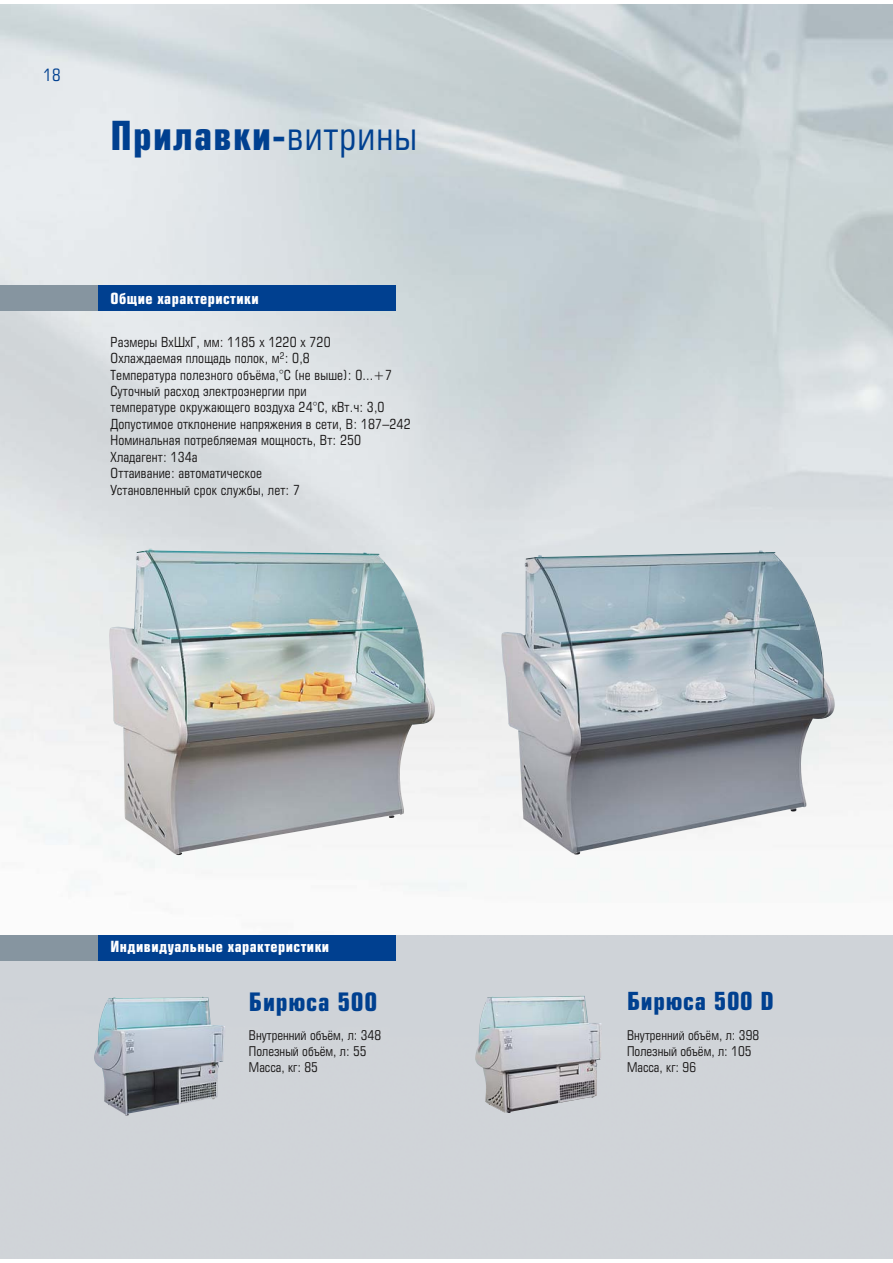
<style>
.page{position:relative;width:893px;height:1263px;background:#fff}
.page>*{position:absolute;margin:0;border:0;box-sizing:border-box;transform-origin:0 0}
.t1{font:700 39px "Europe Cond";letter-spacing:.03em;color:#004090}
.t2{font:700 24.75px "Europe Cond";letter-spacing:.03em;color:#004090}
.t3{font:700 24.3px "Europe Cond";letter-spacing:.03em;color:#004090}
.t4{font:16.5px "Europe Cond";color:#004090}
.t5{font:700 15px "Europe Cond";letter-spacing:.03em;color:#fff}
.t6{font:13.5px/16.4px "Europe Cond";letter-spacing:.01em;color:#191717}
.t7{font:13.05px/16px "Europe Cond";color:#191717}
.s1{font-weight:400}
</style>
<div class="page">
<img style="left:0;top:4px;width:892px;height:932px">
<div style="left:0;top:936px;width:892px;height:323px;background:#d0d4d8"></div>
<div style="left:0;top:285px;width:98px;height:25px;background:#8695a0"></div>
<div style="left:98px;top:285px;width:297px;height:25px;background:#004090"></div>
<div style="left:98px;top:936px;width:297px;height:25px;background:#004090"></div>
<div style="left:0;top:936px;width:98px;height:25px;background:#8695a0"></div>
<img style="left:109px;top:549px;width:326px;height:306px">
<img style="left:501px;top:551px;width:333px;height:304px">
<img style="left:94px;top:997px;width:131px;height:119px">
<img style="left:475px;top:995px;width:127px;height:118px">
<p class="t4" style="left:43px;top:69px;width:19px">18</p>
<h1 class="t1" style="left:111px;top:120px;width:308px">Прилавки-<span class="s1">витрины</span></h1>
<p class="t5" style="left:111px;top:292px;width:150px">Общие характеристики</p>
<p class="t6" style="left:111px;top:335px;width:301px">Размеры ВхШхГ, мм: 1185 х 1220 х 720<br>Охлаждаемая площадь полок, м<sup>2</sup>: 0,8<br>Температура полезного объёма,°C (не выше): 0...+7<br>Суточный расход электроэнергии при<br>температуре окружающего воздуха 24°C, кВт.ч: 3,0<br>Допустимое отклонение напряжения в сети, В: 187–242<br>Номинальная потребляемая мощность, Вт: 250<br>Хладагент: 134а<br>Оттаивание: автоматическое<br>Установленный срок службы, лет: 7</p>
<p class="t5" style="left:111px;top:941px;width:220px">Индивидуальные характеристики</p>
<h2 class="t2" style="left:249px;top:991px;width:130px">Бирюса 500</h2>
<h3 class="t3" style="left:627px;top:991px;width:148px">Бирюса 500 D</h3>
<p class="t7" style="left:249px;top:1028px;width:134px">Внутренний объём, л: 348<br>Полезный объём, л: 55<br>Масса, кг: 85</p>
<p class="t7" style="left:627px;top:1028px;width:134px">Внутренний объём, л: 398<br>Полезный объём, л: 105<br>Масса, кг: 96</p>
</div>
